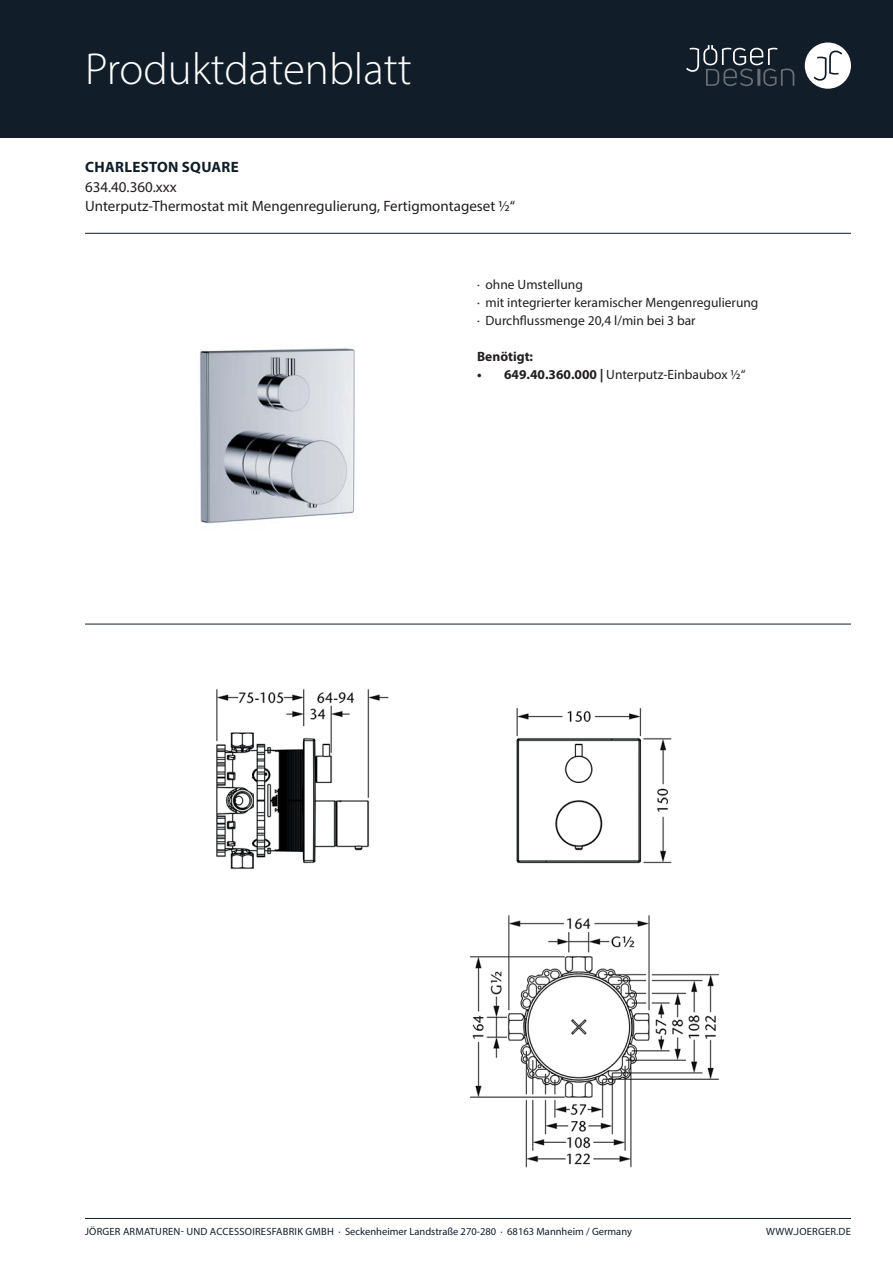
<style>
.page{position:relative;width:893px;height:1263px;background:#fff}
.page>*{position:absolute;margin:0;border:0;box-sizing:border-box;transform-origin:0 0}
.t1{font:300 45px "Myriad Pro";color:#fff}
.t2{font:15px "Myriad Pro";color:#231f20}
.t3{font:700 15px "Myriad Pro";letter-spacing:.02em;color:#111e29}
.t4{font:13.5px/18px "Myriad Pro";color:#231f20}
.t5{font:700 13.5px "Myriad Pro";color:#231f20}
.t6{font:10.5px "Myriad Pro";letter-spacing:.005em;color:#111e29}
.s1{font-weight:700}
</style>
<div class="page">
<div style="left:0;top:0;width:893px;height:138px;background:#111e29"></div>
<div style="left:805px;top:43px;width:46px;height:46px;background:#fff;border-radius:50%"></div>
<svg style="left:814px;top:51px;width:28px;height:30px"></svg>
<svg style="left:686px;top:45px;width:108px;height:41px"></svg>
<hr style="left:85px;top:1218px;width:766px;height:1px;background:#111e29">
<hr style="left:85px;top:233px;width:766px;height:1px;background:#111e29">
<hr style="left:85px;top:624px;width:766px;height:1px;background:#111e29">
<img style="left:199px;top:348px;width:156px;height:176px">
<img style="left:216px;top:689px;width:503px;height:479px">
<h1 class="t1" style="left:85px;top:52px;width:328px">Produktdatenblatt</h1>
<p class="t3" style="left:85px;top:161px;width:155px">CHARLESTON SQUARE</p>
<p class="t2" style="left:85px;top:200px;width:432px">Unterputz-Thermostat mit Mengenregulierung, Fertigmontageset ½“</p>
<p class="t2" style="left:85px;top:181px;width:93px">634.40.360.xxx</p>
<p class="t4" style="left:477px;top:277px;width:283px">· ohne Umstellung<br>· mit integrierter keramischer Mengenregulierung · Durchflussmenge 20,4 l/min bei 3 bar</p>
<p class="t5" style="left:477px;top:351px;width:58px">Benötigt:</p>
<p class="t4" style="left:477px;top:367px;width:270px"><span class="s1">• 649.40.360.000 |</span> Unterputz-Einbaubox ½“</p>
<p class="t6" style="left:85px;top:1228px;width:548px">JÖRGER ARMATUREN- UND ACCESSOIRESFABRIK GMBH · Seckenheimer Landstraße 270-280 · 68163 Mannheim / Germany</p>
<p class="t6" style="left:766px;top:1228px;width:86px">WWW.JOERGER.DE</p>
</div>
